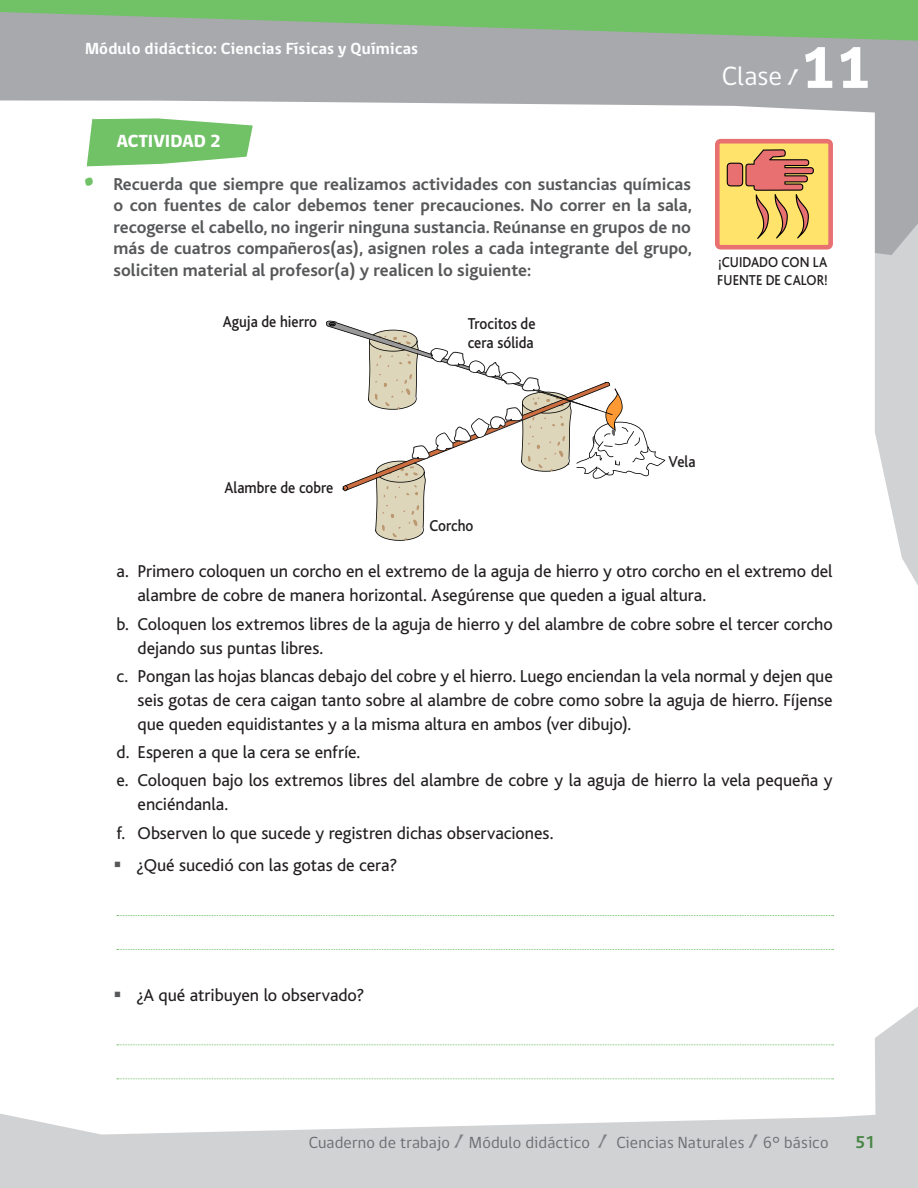
<style>
.page{position:relative;width:918px;height:1188px;background:#d1d2d4}
.page>*{position:absolute;margin:0;border:0;box-sizing:border-box;transform-origin:0 0}
.t1{font:800 60px "gob CL";color:#fff}
.t2{font:27px "gob CL";color:#fff}
.preguntas_sin_vineta{font:18px/24px "Bliss";letter-spacing:-.005em;color:#231f20}
.instrucciones{font:700 18px/21.6px "Bliss";color:#57585a;text-align:justify}
.preguntas_con_vineta{font:18px "Bliss";letter-spacing:-.005em;color:#231f20}
.t3{font:800 18px "gob CL";color:#fff}
.t4{font:700 18px "Bliss";color:#488545}
.t5{font:16.5px "gob CL";letter-spacing:.01em;color:#6c6d70}
.t6{font:500 16.5px/19.8px "Bliss";color:#231f20;scale:.9 1}
.t7{font:700 16.5px "gob CL";letter-spacing:.01em;color:#fff}
.t8{font:500 15px/18px "Bliss";letter-spacing:.005em;color:#231f20;scale:.9 1}
.s1{font-family:"Gilligans Island";font-weight:400;font-size:21px;color:#71c167}
.s2{font-family:"Gilligans Island";font-size:21px}
.s3{color:#57585a}
.s4{font-family:"Gilligans Island";font-size:18px;color:#808285}
</style>
<div class="page">
<div style="left:0;top:41px;width:918px;height:59px;background:#a8a9ad"></div>
<svg style="left:0;top:0;width:918px;height:41px"></svg>
<div style="left:0;top:100px;width:918px;height:1035px;background:#fff"></div>
<svg style="left:84px;top:116px;width:171px;height:53px"></svg>
<svg style="left:117px;top:915px;width:717px;height:1px"></svg>
<svg style="left:117px;top:949px;width:717px;height:1px"></svg>
<svg style="left:117px;top:1044px;width:717px;height:1px"></svg>
<svg style="left:117px;top:1078px;width:717px;height:1px"></svg>
<svg style="left:715px;top:139px;width:118px;height:111px"></svg>
<svg style="left:325px;top:320px;width:340px;height:221px"></svg>
<p class="t7" style="left:85px;top:37px;width:335px">Módulo didáctico: Ciencias Físicas y Químicas</p>
<p class="t3" style="left:117px;top:129px;width:105px">ACTIVIDAD 2</p>
<p class="instrucciones" style="left:114px;top:173px;width:580px;text-indent:-28px"><span class="s1">•</span> Recuerda que siempre que realizamos actividades con sustancias químicas o con fuentes de calor debemos tener precauciones. No correr en la sala, recogerse el cabello, no ingerir ninguna sustancia. Reúnanse en grupos de no más de cuatros compañeros(as), asignen roles a cada integrante del grupo, soliciten material al profesor(a) y realicen lo siguiente:</p>
<p class="t6" style="left:223px;top:312px;width:106px">Aguja de hierro</p>
<p class="t6" style="left:468px;top:314px;width:77px">Trocitos de cera sólida</p>
<p class="t1" style="left:800px;top:27px;width:72px">11</p>
<p class="t2" style="left:722px;top:58px;width:80px">Clase <span class="s2">/</span></p>
<p class="t8" style="left:717px;top:254px;width:124px">¡CUIDADO CON LA<br>FUENTE DE CALOR!</p>
<p class="t6" style="left:224px;top:479px;width:123px">Alambre de cobre</p>
<p class="t6" style="left:429px;top:516px;width:50px">Corcho</p>
<p class="t6" style="left:669px;top:452px;width:32px">Vela</p>
<p class="preguntas_sin_vineta" style="left:138px;top:560px;width:697px;text-indent:-21px">a. Primero coloquen un corcho en el extremo de la aguja de hierro y otro corcho en el extremo del alambre de cobre de manera horizontal. Asegúrense que queden a igual altura.</p>
<p class="preguntas_sin_vineta" style="left:138px;top:612px;width:697px;text-indent:-21px">b. Coloquen los extremos libres de la aguja de hierro y del alambre de cobre sobre el tercer corcho dejando sus puntas libres.</p>
<p class="preguntas_sin_vineta" style="left:138px;top:664px;width:697px;text-align:justify;text-indent:-21px">c. Pongan las hojas blancas debajo del cobre y el hierro. Luego enciendan la vela normal y dejen que seis gotas de cera caigan tanto sobre al alambre de cobre como sobre la aguja de hierro. Fíjense que queden equidistantes y a la misma altura en ambos (ver dibujo).</p>
<p class="preguntas_sin_vineta" style="left:117px;top:741px;width:245px">d. Esperen a que la cera se enfríe.</p>
<p class="preguntas_sin_vineta" style="left:138px;top:769px;width:697px;text-indent:-21px">e. Coloquen bajo los extremos libres del alambre de cobre y la aguja de hierro la vela pequeña y enciéndanla.</p>
<p class="preguntas_sin_vineta" style="left:117px;top:821px;width:438px">f. Observen lo que sucede y registren dichas observaciones.</p>
<p class="preguntas_con_vineta" style="left:114px;top:856px;width:285px"><span class="s3">▪</span> ¿Qué sucedió con las gotas de cera?</p>
<p class="preguntas_con_vineta" style="left:114px;top:985px;width:253px"><span class="s3">▪</span> ¿A qué atribuyen lo observado?</p>
<p class="t5" style="left:309px;top:1131px;width:521px">Cuaderno de trabajo <span class="s4">/</span> Módulo didáctico <span class="s4">/</span> Ciencias Naturales <span class="s4">/</span> 6° básico</p>
<p class="t4" style="left:855px;top:1133px;width:21px">51</p>
</div>
